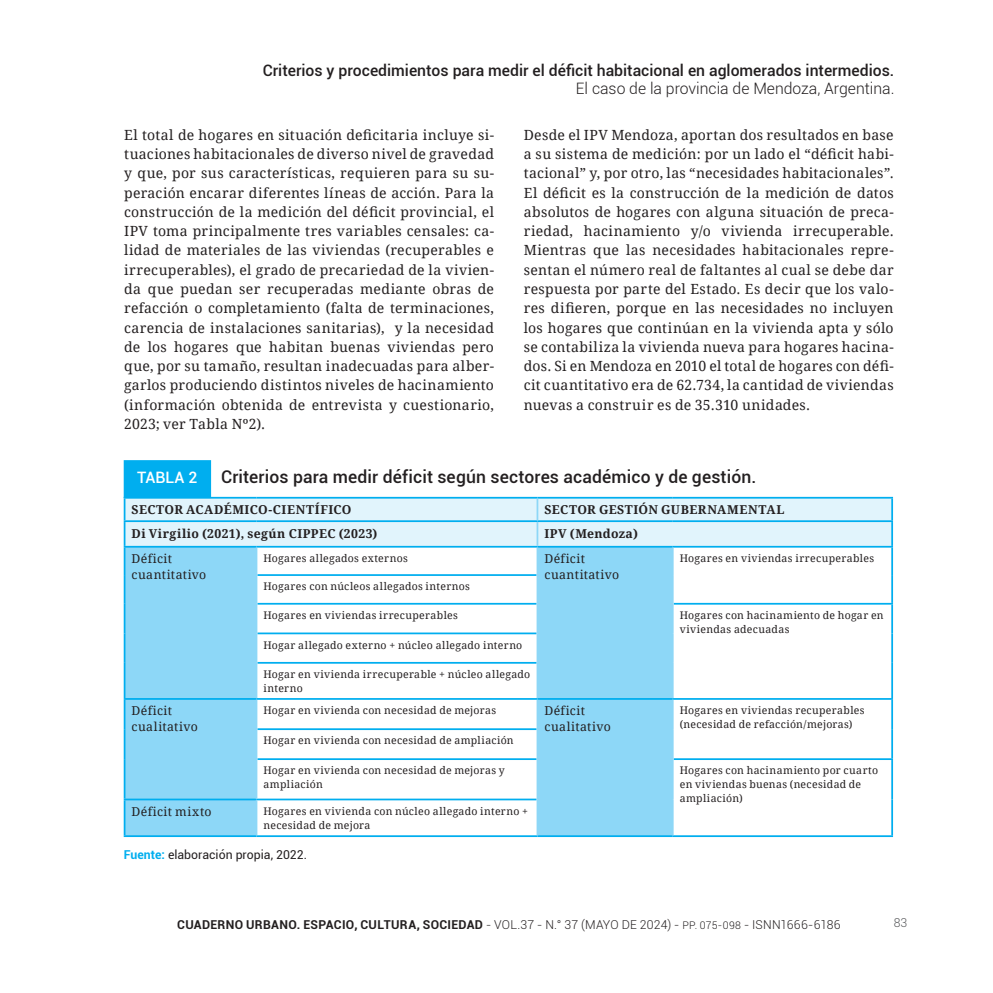
<style>
.page{position:relative;width:993px;height:993px;background:#fff}
.page>*{position:absolute;margin:0;border:0;box-sizing:border-box;transform-origin:0 0}
.t1{font:500 17.5px "Roboto";letter-spacing:.01em;color:#231f20}
.FOLIO_ENCABEZADO_ART{font:500 15.75px "Roboto";color:#231f20}
.FOLIO_ENCABEZADO_ART-2{font:300 15.75px "Roboto";color:#231f20}
.t2{font:500 15.75px "Roboto";color:#fff}
.TEXTO_PRINCIPAL{font:14px/19.2px "Droid Serif";letter-spacing:.02em;color:#231f20;text-align:justify}
.CUADRO_TEXTO{font:700 12.25px "Droid Serif";letter-spacing:.035em;color:#231f20}
.PIE_DE_PÁGINA{font:300 12.25px "Roboto";letter-spacing:.01em;color:#231f20}
.CUADRO_TEXTO-2{font:12.25px "Droid Serif";letter-spacing:.025em;color:#231f20}
.EPÍGRAFE{font:12.25px "Roboto";color:#231f20}
.NOTA_REF{font:300 12.25px "Roboto";color:#57585a}
.CUADRO_TEXTO-3{font:10.5px/14px "Droid Serif";letter-spacing:.03em;color:#231f20}
.s1{font-weight:700;color:#00aeef}
.s2{font-weight:700}
.s3{font-size:10.5px}
</style>
<div class="page">
<svg style="left:125px;top:662px;width:546px;height:173px;fill:#8dd7f7"></svg>
<hr style="left:124px;top:496px;width:132px;height:2px;background:#00aeef">
<hr style="left:256px;top:496px;width:281px;height:2px;background:#00aeef">
<hr style="left:537px;top:496px;width:135px;height:2px;background:#00aeef">
<hr style="left:672px;top:496px;width:220px;height:2px;background:#00aeef">
<svg style="left:124px;top:497px;width:768px;height:165px"></svg>
<hr style="left:124px;top:662px;width:1px;height:35px;background:#00aeef">
<hr style="left:257px;top:661px;width:279px;height:2px;background:#00aeef">
<hr style="left:891px;top:662px;width:1px;height:35px;background:#00aeef">
<hr style="left:124px;top:697px;width:132px;height:2px;background:#00aeef">
<hr style="left:124px;top:699px;width:1px;height:30px;background:#00aeef">
<hr style="left:256px;top:697px;width:281px;height:2px;background:#00aeef">
<hr style="left:537px;top:697px;width:135px;height:2px;background:#00aeef">
<hr style="left:672px;top:697px;width:220px;height:2px;background:#00aeef">
<hr style="left:891px;top:699px;width:1px;height:30px;background:#00aeef">
<svg style="left:124px;top:729px;width:1px;height:29px"></svg>
<hr style="left:257px;top:728px;width:279px;height:1px;background:#00aeef">
<svg style="left:891px;top:729px;width:1px;height:29px"></svg>
<hr style="left:124px;top:758px;width:1px;height:40px;background:#00aeef">
<hr style="left:257px;top:758px;width:279px;height:1px;background:#00aeef">
<hr style="left:673px;top:758px;width:219px;height:1px;background:#00aeef">
<hr style="left:891px;top:759px;width:1px;height:40px;background:#00aeef">
<hr style="left:124px;top:798px;width:132px;height:2px;background:#00aeef">
<hr style="left:124px;top:800px;width:1px;height:35px;background:#00aeef">
<hr style="left:256px;top:798px;width:280px;height:2px;background:#00aeef">
<hr style="left:891px;top:799px;width:1px;height:36px;background:#00aeef">
<hr style="left:124px;top:835px;width:132px;height:1px;background:#00aeef">
<hr style="left:256px;top:835px;width:281px;height:1px;background:#00aeef">
<hr style="left:537px;top:835px;width:135px;height:1px;background:#00aeef">
<hr style="left:672px;top:835px;width:220px;height:1px;background:#00aeef">
<hr style="left:536px;top:498px;width:2px;height:22px;background:#8dd7f7">
<hr style="left:536px;top:522px;width:2px;height:23px;background:#8dd7f7">
<hr style="left:255px;top:547px;width:2px;height:28px;background:#8dd7f7">
<hr style="left:536px;top:547px;width:2px;height:28px;background:#8dd7f7">
<hr style="left:671px;top:547px;width:2px;height:28px;background:#8dd7f7">
<hr style="left:255px;top:575px;width:2px;height:28px;background:#8dd7f7">
<hr style="left:536px;top:575px;width:2px;height:28px;background:#8dd7f7">
<hr style="left:671px;top:575px;width:2px;height:28px;background:#8dd7f7">
<hr style="left:255px;top:603px;width:2px;height:30px;background:#8dd7f7">
<hr style="left:536px;top:603px;width:2px;height:30px;background:#8dd7f7">
<hr style="left:671px;top:603px;width:2px;height:30px;background:#8dd7f7">
<hr style="left:255px;top:633px;width:2px;height:29px;background:#8dd7f7">
<hr style="left:536px;top:633px;width:2px;height:29px;background:#8dd7f7">
<hr style="left:671px;top:633px;width:2px;height:29px;background:#8dd7f7">
<hr style="left:255px;top:662px;width:2px;height:35px;background:#8dd7f7">
<hr style="left:536px;top:662px;width:2px;height:35px;background:#8dd7f7">
<hr style="left:671px;top:662px;width:2px;height:35px;background:#8dd7f7">
<hr style="left:255px;top:699px;width:2px;height:30px;background:#8dd7f7">
<hr style="left:536px;top:699px;width:2px;height:30px;background:#8dd7f7">
<hr style="left:671px;top:699px;width:2px;height:30px;background:#8dd7f7">
<hr style="left:255px;top:729px;width:2px;height:29px;background:#8dd7f7">
<hr style="left:536px;top:729px;width:2px;height:29px;background:#8dd7f7">
<hr style="left:671px;top:729px;width:2px;height:29px;background:#8dd7f7">
<hr style="left:255px;top:758px;width:2px;height:40px;background:#8dd7f7">
<hr style="left:536px;top:758px;width:2px;height:41px;background:#8dd7f7">
<hr style="left:671px;top:758px;width:2px;height:41px;background:#8dd7f7">
<hr style="left:255px;top:800px;width:2px;height:35px;background:#8dd7f7">
<hr style="left:536px;top:799px;width:2px;height:36px;background:#8dd7f7">
<hr style="left:671px;top:799px;width:2px;height:36px;background:#8dd7f7">
<div style="left:124px;top:460px;width:87px;height:38px;background:#00aeef;border:2px solid #00aeef"></div>
<p class="FOLIO_ENCABEZADO_ART" style="left:263px;top:60px;width:632px">Criterios y procedimientos para medir el déficit habitacional en aglomerados intermedios.</p>
<p class="FOLIO_ENCABEZADO_ART-2" style="left:575px;top:77px;width:320px">El caso de la provincia de Mendoza, Argentina.</p>
<p class="TEXTO_PRINCIPAL" style="left:523px;top:125px;width:371px">Desde el IPV Mendoza, aportan dos resultados en base a su sistema de medición: por un lado el “déficit habi&shy;tacional” y, por otro, las “necesidades habitacionales”.<br>El déficit es la construcción de la medición de datos absolutos de hogares con alguna situación de preca&shy;riedad, hacinamiento y/o vivienda irrecuperable.<br>Mientras que las necesidades habitacionales repre&shy;sentan el número real de faltantes al cual se debe dar respuesta por parte del Estado. Es decir que los valo&shy;res difieren, porque en las necesidades no incluyen los hogares que continúan en la vivienda apta y sólo se contabiliza la vivienda nueva para hogares hacina&shy;dos. Si en Mendoza en 2010 el total de hogares con défi&shy;cit cuantitativo era de 62.734, la cantidad de viviendas nuevas a construir es de 35.310 unidades.</p>
<p class="TEXTO_PRINCIPAL" style="left:124px;top:125px;width:371px">El total de hogares en situación deficitaria incluye si&shy;tuaciones habitacionales de diverso nivel de gravedad y que, por sus características, requieren para su su&shy;peración encarar diferentes líneas de acción. Para la construcción de la medición del déficit provincial, el IPV toma principalmente tres variables censales: ca&shy;lidad de materiales de las viviendas (recuperables e irrecuperables), el grado de precariedad de la vivien&shy;da que puedan ser recuperadas mediante obras de refacción o completamiento (falta de terminaciones, carencia de instalaciones sanitarias), y la necesidad de los hogares que habitan buenas viviendas pero que, por su tamaño, resultan inadecuadas para alber&shy;garlos produciendo distintos niveles de hacinamiento (información obtenida de entrevista y cuestionario, 2023; ver Tabla Nº2).</p>
<p class="t2" style="left:137px;top:466px;width:62px">TABLA 2</p>
<p class="t1" style="left:221px;top:464px;width:536px">Criterios para medir déficit según sectores académico y de gestión.</p>
<p class="CUADRO_TEXTO" style="left:131px;top:501px;width:221px">SECTOR ACADÉMICO-CIENTÍFICO</p>
<p class="CUADRO_TEXTO" style="left:544px;top:501px;width:241px">SECTOR GESTIÓN GUBERNAMENTAL</p>
<p class="CUADRO_TEXTO" style="left:131px;top:524px;width:247px">Di Virgilio (2021), según CIPPEC (2023)</p>
<p class="CUADRO_TEXTO" style="left:544px;top:524px;width:95px">IPV (Mendoza)</p>
<p class="CUADRO_TEXTO-2" style="left:131px;top:550px;width:42px">Déficit</p>
<p class="CUADRO_TEXTO-2" style="left:131px;top:566px;width:76px">cuantitativo</p>
<p class="CUADRO_TEXTO-3" style="left:263px;top:550px;width:146px">Hogares allegados externos</p>
<p class="CUADRO_TEXTO-2" style="left:544px;top:550px;width:42px">Déficit</p>
<p class="CUADRO_TEXTO-2" style="left:544px;top:566px;width:76px">cuantitativo</p>
<p class="CUADRO_TEXTO-3" style="left:679px;top:550px;width:196px">Hogares en viviendas irrecuperables</p>
<p class="CUADRO_TEXTO-2" style="left:131px;top:702px;width:42px">Déficit</p>
<p class="CUADRO_TEXTO-2" style="left:131px;top:718px;width:68px">cualitativo</p>
<p class="CUADRO_TEXTO-3" style="left:263px;top:579px;width:208px">Hogares con núcleos allegados internos</p>
<p class="CUADRO_TEXTO-3" style="left:263px;top:607px;width:196px">Hogares en viviendas irrecuperables</p>
<p class="CUADRO_TEXTO-3" style="left:679px;top:607px;width:205px">Hogares con hacinamiento de hogar en viviendas adecuadas</p>
<p class="CUADRO_TEXTO-3" style="left:263px;top:637px;width:260px">Hogar allegado externo + núcleo allegado interno</p>
<p class="CUADRO_TEXTO-3" style="left:263px;top:666px;width:268px">Hogar en vivienda irrecuperable + núcleo allegado interno</p>
<p class="CUADRO_TEXTO-3" style="left:263px;top:702px;width:234px">Hogar en vivienda con necesidad de mejoras</p>
<p class="CUADRO_TEXTO-2" style="left:544px;top:702px;width:42px">Déficit</p>
<p class="CUADRO_TEXTO-2" style="left:544px;top:718px;width:68px">cualitativo</p>
<p class="CUADRO_TEXTO-3" style="left:679px;top:702px;width:186px">Hogares en viviendas recuperables (necesidad de refacción/mejoras)</p>
<p class="CUADRO_TEXTO-3" style="left:263px;top:733px;width:251px">Hogar en vivienda con necesidad de ampliación</p>
<p class="CUADRO_TEXTO-3" style="left:263px;top:763px;width:243px">Hogar en vivienda con necesidad de mejoras y ampliación</p>
<p class="CUADRO_TEXTO-3" style="left:679px;top:763px;width:200px">Hogares con hacinamiento por cuarto en viviendas buenas (necesidad de ampliación)</p>
<p class="CUADRO_TEXTO-2" style="left:131px;top:802px;width:81px">Déficit mixto</p>
<p class="CUADRO_TEXTO-3" style="left:263px;top:803px;width:266px">Hogares en vivienda con núcleo allegado interno + necesidad de mejora</p>
<p class="EPÍGRAFE" style="left:124px;top:845px;width:185px"><span class="s1">Fuente:</span> elaboración propia, 2022.</p>
<p class="PIE_DE_PÁGINA" style="left:177px;top:916px;width:664px"><span class="s2">CUADERNO URBANO. ESPACIO, CULTURA, SOCIEDAD</span> - VOL.37 - N.° 37 (MAYO DE 2024) - <span class="s3">PP. 075-098</span> - ISNN1666-6186</p>
<p class="NOTA_REF" style="left:893px;top:913px;width:15px">83</p>
</div>
